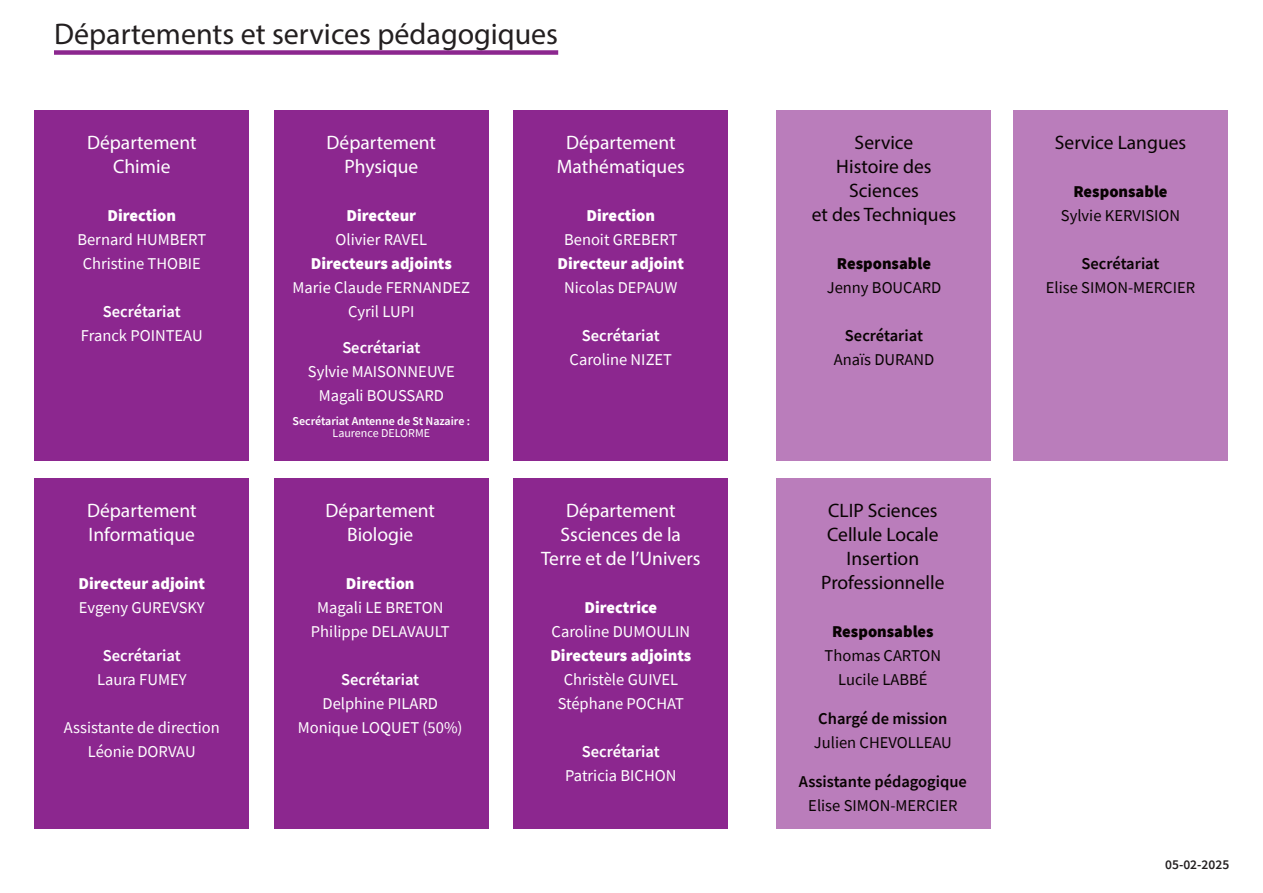
<style>
.page{position:relative;width:1263px;height:893px;background:#fff}
.page>*{position:absolute;margin:0;border:0;box-sizing:border-box;transform-origin:0 0}
.t1{font:30px "Myriad Pro";color:#231f20}
.t2{font:19.5px/24px "Myriad Pro";color:#fff;text-align:center}
.t3{font:19.5px/24px "Myriad Pro";color:#080302;text-align:center}
.t4{font:16.5px/24px "Source Sans Pro";color:#fff;text-align:center}
.t5{font:900 16.5px "Source Sans Pro";color:#fff}
.t6{font:16.5px/24px "Source Sans Pro";color:#080302;text-align:center}
.t7{font:600 16.5px "Source Sans Pro";color:#fff}
.t8{font:600 16.5px "Source Sans Pro";color:#080302}
.t9{font:900 16.5px "Source Sans Pro";color:#080302}
.t10{font:600 13.5px "Source Sans Pro";color:#231f20}
.t11{font:600 12px "Source Sans Pro";color:#fff}
.t12{font:12px "Source Sans Pro";color:#fff}
</style>
<div class="page">
<div style="left:34px;top:111px;width:215px;height:350px;background:#8c278f"></div>
<div style="left:274px;top:111px;width:215px;height:350px;background:#8c278f"></div>
<div style="left:274px;top:478px;width:215px;height:351px;background:#8c278f"></div>
<div style="left:513px;top:111px;width:215px;height:350px;background:#8c278f"></div>
<div style="left:777px;top:111px;width:214px;height:350px;background:#ba7dbb"></div>
<div style="left:777px;top:478px;width:214px;height:351px;background:#ba7dbb"></div>
<div style="left:1013px;top:111px;width:215px;height:350px;background:#ba7dbb"></div>
<div style="left:513px;top:478px;width:215px;height:351px;background:#8c278f"></div>
<div style="left:34px;top:478px;width:215px;height:351px;background:#8c278f"></div>
<div style="left:54px;top:50px;width:504px;height:5px;background:#8c278f"></div>
<h1 class="t1" style="left:54px;top:15px;width:506px">Départements et services pédagogiques</h1>
<p class="t2" style="left:87px;top:130px;width:111px">Département<br>Chimie</p>
<p class="t5" style="left:108px;top:204px;width:70px">Direction</p>
<p class="t4" style="left:77px;top:227px;width:130px">Bernard HUMBERT<br>Christine THOBIE</p>
<p class="t7" style="left:103px;top:300px;width:79px">Secrétariat</p>
<p class="t4" style="left:81px;top:323px;width:123px">Franck POINTEAU</p>
<p class="t2" style="left:87px;top:498px;width:111px;text-align:left">Département<br>Informatique</p>
<p class="t5" style="left:79px;top:572px;width:128px">Directeur adjoint</p>
<p class="t4" style="left:79px;top:595px;width:127px">Evgeny GUREVSKY</p>
<p class="t7" style="left:103px;top:645px;width:79px">Secrétariat</p>
<p class="t4" style="left:97px;top:667px;width:91px">Laura FUMEY</p>
<p class="t4" style="left:64px;top:715px;width:157px">Assistante de direction<br>Léonie DORVAU</p>
<p class="t2" style="left:327px;top:130px;width:111px">Département<br>Physique</p>
<p class="t5" style="left:346px;top:204px;width:71px">Directeur</p>
<p class="t4" style="left:336px;top:228px;width:93px">Olivier RAVEL</p>
<p class="t5" style="left:311px;top:252px;width:143px">Directeurs adjoints</p>
<p class="t4" style="left:293px;top:276px;width:179px">Marie Claude FERNANDEZ<br>Cyril LUPI</p>
<p class="t7" style="left:342px;top:337px;width:79px">Secrétariat</p>
<p class="t4" style="left:308px;top:360px;width:148px">Sylvie MAISONNEUVE<br>Magali BOUSSARD</p>
<p class="t11" style="left:293px;top:413px;width:179px">Secrétariat Antenne de St Nazaire :</p>
<p class="t12" style="left:332px;top:426px;width:99px">Laurence DELORME</p>
<p class="t2" style="left:325px;top:498px;width:111px">Département<br>Biologie</p>
<p class="t5" style="left:346px;top:572px;width:70px">Direction</p>
<p class="t4" style="left:311px;top:595px;width:140px">Magali LE BRETON<br>Philippe DELAVAULT</p>
<p class="t7" style="left:341px;top:669px;width:79px">Secrétariat</p>
<p class="t4" style="left:298px;top:691px;width:166px">Delphine PILARD<br>Monique LOQUET (50%)</p>
<p class="t2" style="left:557px;top:130px;width:129px">Département<br>Mathématiques</p>
<p class="t5" style="left:587px;top:204px;width:70px">Direction</p>
<p class="t4" style="left:564px;top:228px;width:115px">Benoit GREBERT</p>
<p class="t5" style="left:558px;top:252px;width:128px">Directeur adjoint</p>
<p class="t4" style="left:564px;top:276px;width:115px">Nicolas DEPAUW</p>
<p class="t7" style="left:582px;top:325px;width:79px">Secrétariat</p>
<p class="t4" style="left:570px;top:348px;width:104px">Caroline NIZET</p>
<p class="t2" style="left:541px;top:498px;width:161px">Département<br>Ssciences de la<br>Terre et de l’Univers</p>
<p class="t5" style="left:584px;top:596px;width:74px">Directrice</p>
<p class="t4" style="left:552px;top:619px;width:140px">Caroline DUMOULIN</p>
<p class="t5" style="left:550px;top:644px;width:143px">Directeurs adjoints</p>
<p class="t4" style="left:558px;top:667px;width:128px">Christèle GUIVEL<br>Stéphane POCHAT</p>
<p class="t7" style="left:582px;top:741px;width:79px">Secrétariat</p>
<p class="t4" style="left:565px;top:763px;width:113px">Patricia BICHON</p>
<p class="t3" style="left:812px;top:130px;width:146px">Service<br>Histoire des<br>Sciences<br>et des Techniques</p>
<p class="t9" style="left:837px;top:252px;width:96px">Responsable</p>
<p class="t6" style="left:827px;top:276px;width:116px">Jenny BOUCARD</p>
<p class="t8" style="left:845px;top:325px;width:79px">Secrétariat</p>
<p class="t6" style="left:834px;top:348px;width:102px">Anaïs DURAND</p>
<p class="t3" style="left:821px;top:498px;width:125px">CLIP Sciences<br>Cellule Locale<br>Insertion<br>Professionnelle</p>
<p class="t9" style="left:832px;top:620px;width:103px">Responsables</p>
<p class="t6" style="left:825px;top:643px;width:118px">Thomas CARTON<br>Lucile LABBÉ</p>
<p class="t8" style="left:818px;top:708px;width:131px">Chargé de mission</p>
<p class="t6" style="left:814px;top:730px;width:139px">Julien CHEVOLLEAU</p>
<p class="t8" style="left:799px;top:771px;width:170px">Assistante pédagogique</p>
<p class="t6" style="left:808px;top:793px;width:151px">Elise SIMON-MERCIER</p>
<p class="t3" style="left:1055px;top:130px;width:133px">Service Langues</p>
<p class="t9" style="left:1073px;top:180px;width:96px">Responsable</p>
<p class="t6" style="left:1061px;top:204px;width:121px">Sylvie KERVISION</p>
<p class="t8" style="left:1081px;top:253px;width:79px">Secrétariat</p>
<p class="t6" style="left:1046px;top:276px;width:151px">Elise SIMON-MERCIER</p>
<p class="t10" style="left:1165px;top:856px;width:66px">05-02-2025</p>
</div>
